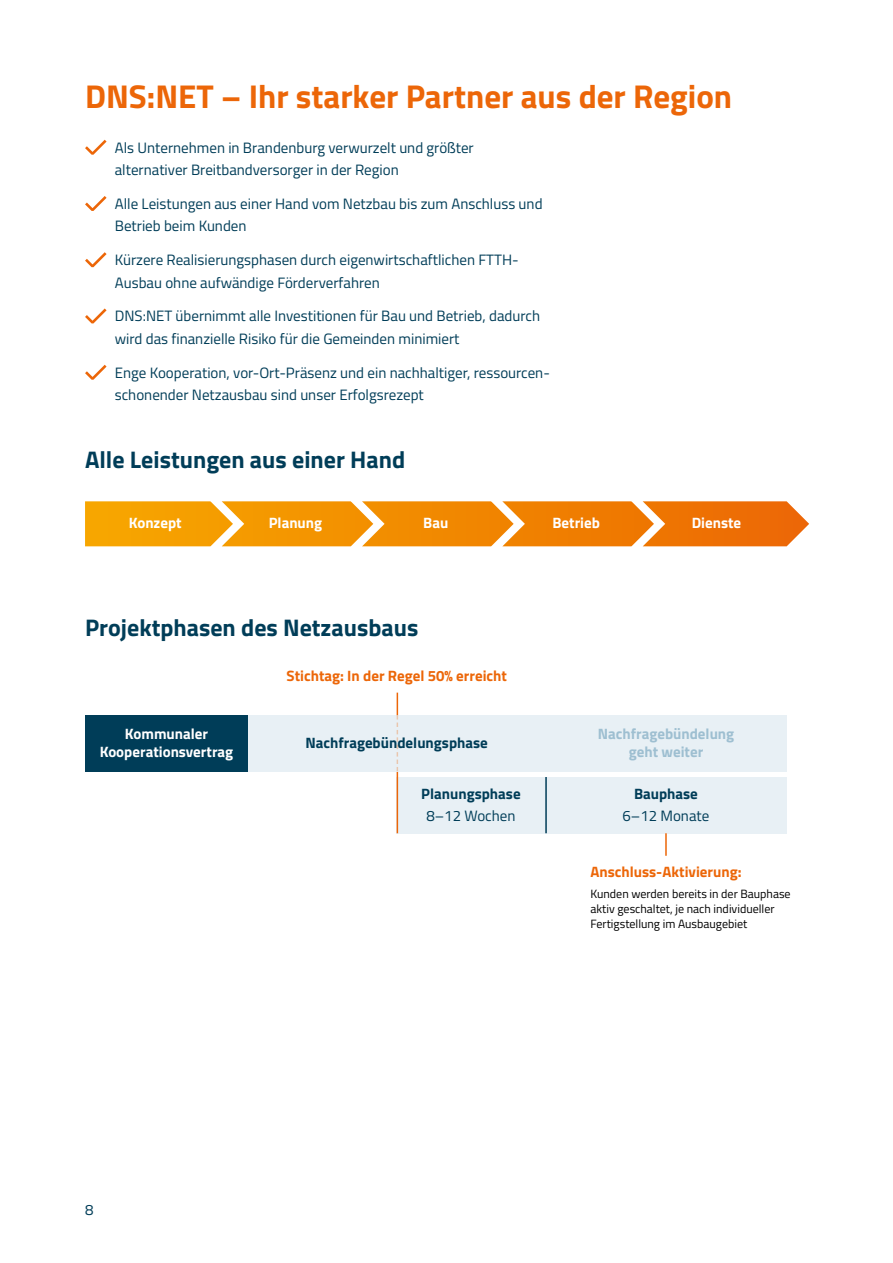
<style>
.page{position:relative;width:893px;height:1263px;background:#fff}
.page>*{position:absolute;margin:0;border:0;box-sizing:border-box;transform-origin:0 0}
.t1{font:700 33px "Titillium Web";color:#ec6608}
.t2{font:700 24px "Titillium Web";color:#003d58}
.t3{font:15px/22.5px "Titillium Web";color:#003d58}
.t4{font:700 15px/18px "Titillium Web";color:#fff;text-align:center}
.t5{font:700 15px "Titillium Web";color:#ec6608}
.t6{font:700 15px "Titillium Web";color:#003d58}
.t7{font:700 15px/18px "Titillium Web";color:#9ebfd1;text-align:center}
.t8{font:12px/15px "Titillium Web";color:#000}
</style>
<div class="page">
<svg style="left:85px;top:140px;width:22px;height:15px"></svg>
<svg style="left:85px;top:196px;width:22px;height:15px"></svg>
<svg style="left:85px;top:252px;width:22px;height:15px"></svg>
<svg style="left:85px;top:308px;width:22px;height:15px"></svg>
<svg style="left:85px;top:365px;width:22px;height:15px"></svg>
<div style="left:85px;top:715px;width:163px;height:56px;background:#003d58"></div>
<div style="left:397px;top:777px;width:148px;height:56px;background:#e8f0f5"></div>
<div style="left:545px;top:777px;width:242px;height:56px;background:#e8f0f5"></div>
<svg style="left:85px;top:501px;width:724px;height:46px;background:#f29319"></svg>
<hr style="left:397px;top:715px;width:1px;height:118px;background:#ec6608">
<div style="left:248px;top:715px;width:297px;height:56px;background:#e8f0f5"></div>
<div style="left:545px;top:715px;width:242px;height:56px;background:#e8f0f5"></div>
<hr style="left:665px;top:833px;width:2px;height:23px;background:#ec6608">
<hr style="left:545px;top:777px;width:2px;height:56px;background:#003d58">
<svg style="left:397px;top:693px;width:1px;height:78px"></svg>
<h1 class="t1" style="left:85px;top:71px;width:649px">DNS:NET – Ihr starker Partner aus der Region</h1>
<p class="t3" style="left:115px;top:135px;width:360px">Als Unternehmen in Brandenburg verwurzelt und größter alternativer Breitbandversorger in der Region</p>
<p class="t3" style="left:115px;top:192px;width:429px">Alle Leistungen aus einer Hand vom Netzbau bis zum Anschluss und<br>Betrieb beim Kunden</p>
<p class="t3" style="left:115px;top:248px;width:405px">Kürzere Realisierungsphasen durch eigenwirtschaftlichen FTTH-<br>Ausbau ohne aufwändige Förderverfahren</p>
<p class="t3" style="left:115px;top:304px;width:427px">DNS:NET übernimmt alle Investitionen für Bau und Betrieb, dadurch wird das finanzielle Risiko für die Gemeinden minimiert</p>
<p class="t3" style="left:115px;top:360px;width:437px">Enge Kooperation, vor-Ort-Präsenz und ein nachhaltiger, ressourcen&shy;schonender Netzausbau sind unser Erfolgsrezept</p>
<h2 class="t2" style="left:85px;top:441px;width:322px">Alle Leistungen aus einer Hand</h2>
<p class="t4" style="left:129px;top:513px;width:54px">Konzept</p>
<p class="t4" style="left:269px;top:513px;width:55px">Planung</p>
<p class="t4" style="left:423px;top:513px;width:27px">Bau</p>
<p class="t4" style="left:552px;top:513px;width:49px">Betrieb</p>
<p class="t4" style="left:692px;top:513px;width:51px">Dienste</p>
<h2 class="t2" style="left:85px;top:610px;width:335px">Projektphasen des Netzausbaus</h2>
<p class="t4" style="left:100px;top:724px;width:135px">Kommunaler<br>Kooperationsvertrag</p>
<p class="t5" style="left:287px;top:665px;width:222px">Stichtag: In der Regel 50% erreicht</p>
<p class="t6" style="left:305px;top:732px;width:184px">Nachfragebündelungsphase</p>
<p class="t7" style="left:598px;top:724px;width:138px">Nachfragebündelung geht weiter</p>
<p class="t6" style="left:421px;top:782px;width:101px">Planungsphase</p>
<p class="t3" style="left:426px;top:804px;width:91px">8–12 Wochen</p>
<p class="t6" style="left:634px;top:782px;width:65px">Bauphase</p>
<p class="t3" style="left:623px;top:804px;width:88px">6–12 Monate</p>
<p class="t5" style="left:590px;top:860px;width:153px">Anschluss-Aktivierung:</p>
<p class="t8" style="left:590px;top:885px;width:202px">Kunden werden bereits in der Bauphase aktiv geschaltet, je nach individueller<br>Fertigstellung im Ausbaugebiet</p>
<p class="t3" style="left:85px;top:1198px;width:10px">8</p>
</div>
